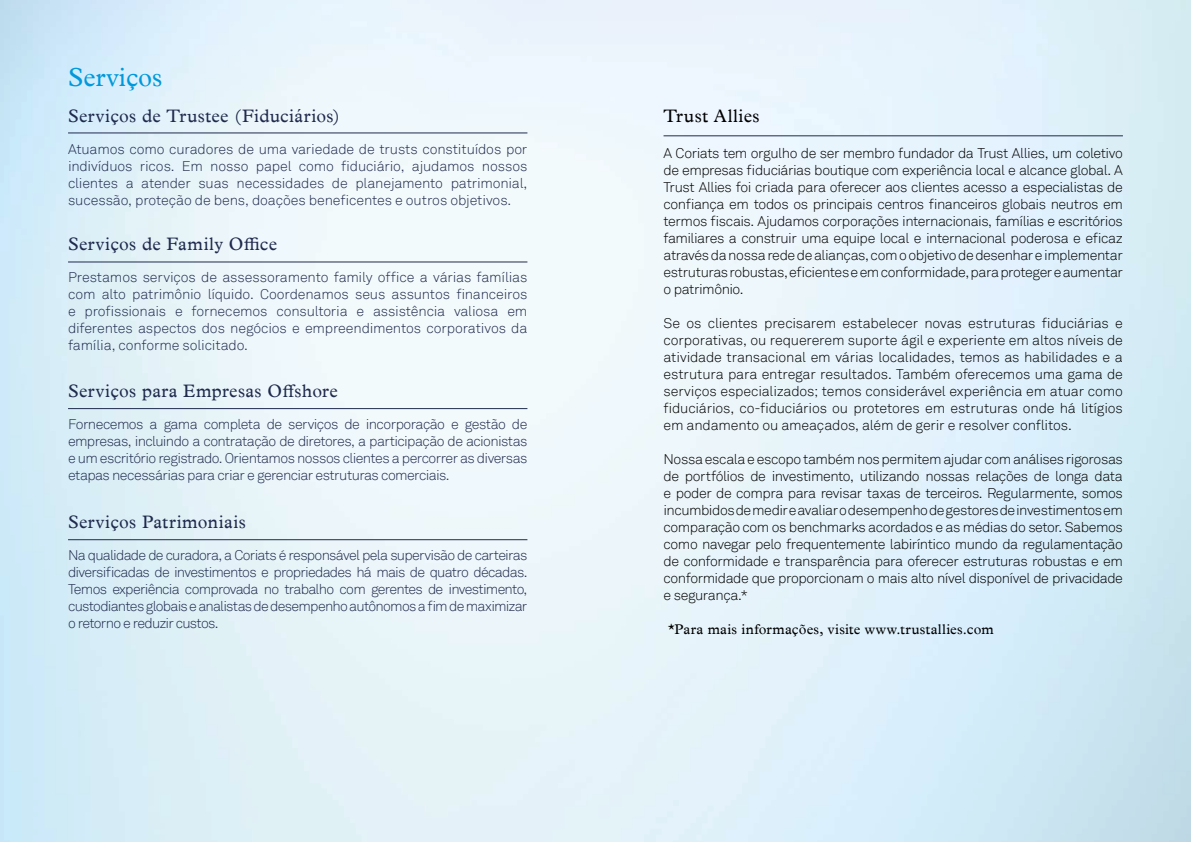
<style>
.page{position:relative;width:1191px;height:842px;background:#fff}
.page>*{position:absolute;margin:0;border:0;box-sizing:border-box;transform-origin:0 0}
.t1{font:26px "Plantin MT Pro";color:#0099db}
.t2{font:18px "Plantin MT Pro";letter-spacing:.02em;color:#1f2a4d}
.t3{font:18px "Plantin MT Pro";letter-spacing:.025em;color:#000}
.t4{font:300 14px/17px "Akkurat";letter-spacing:-.03em;color:#000;text-align:justify}
.t5{font:300 14px/17px "Akkurat";letter-spacing:-.025em;color:#1f2a4d;text-align:justify}
.t6{font:14px "Plantin MT Pro";letter-spacing:.015em;color:#000}
</style>
<div class="page">
<img style="left:0;top:0;width:1191px;height:842px">
<hr style="left:68px;top:133px;width:459px;height:1px;background:#1f2a4d">
<hr style="left:68px;top:262px;width:459px;height:1px;background:#1f2a4d">
<hr style="left:68px;top:408px;width:459px;height:1px;background:#1f2a4d">
<hr style="left:68px;top:539px;width:459px;height:1px;background:#1f2a4d">
<hr style="left:663px;top:136px;width:460px;height:1px;background:#1f2a4d">
<h1 class="t1" style="left:68px;top:62px;width:96px">Serviços</h1>
<p class="t2" style="left:68px;top:105px;width:273px">Serviços de Trustee (Fiduciários)</p>
<p class="t5" style="left:68px;top:141px;width:461px">Atuamos como curadores de uma variedade de trusts constituídos por indivíduos ricos. Em nosso papel como fiduciário, ajudamos nossos clientes a atender suas necessidades de planejamento patrimonial, sucessão, proteção de bens, doações beneficentes e outros objetivos.</p>
<p class="t2" style="left:68px;top:234px;width:211px">Serviços de Family Office</p>
<p class="t5" style="left:68px;top:269px;width:461px">Prestamos serviços de assessoramento family office a várias famílias com alto patrimônio líquido. Coordenamos seus assuntos financeiros e profissionais e fornecemos consultoria e assistência valiosa em diferentes aspectos dos negócios e empreendimentos corporativos da família, conforme solicitado.</p>
<p class="t2" style="left:68px;top:380px;width:271px">Serviços para Empresas Offshore</p>
<p class="t5" style="left:68px;top:416px;width:461px">Fornecemos a gama completa de serviços de incorporação e gestão de empresas, incluindo a contratação de diretores, a participação de acionistas e um escritório registrado. Orientamos nossos clientes a percorrer as diversas etapas necessárias para criar e gerenciar estruturas comerciais.</p>
<p class="t2" style="left:68px;top:512px;width:179px">Serviços Patrimoniais</p>
<p class="t5" style="left:68px;top:547px;width:461px">Na qualidade de curadora, a Coriats é responsável pela supervisão de carteiras diversificadas de investimentos e propriedades há mais de quatro décadas.<br>Temos experiência comprovada no trabalho com gerentes de investimento, custodiantes globais e analistas de desempenho autônomos a fim de maximizar o retorno e reduzir custos.</p>
<p class="t3" style="left:663px;top:105px;width:98px">Trust Allies</p>
<p class="t4" style="left:663px;top:145px;width:461px">A Coriats tem orgulho de ser membro fundador da Trust Allies, um coletivo de empresas fiduciárias boutique com experiência local e alcance global. A Trust Allies foi criada para oferecer aos clientes acesso a especialistas de confiança em todos os principais centros financeiros globais neutros em termos fiscais. Ajudamos corporações internacionais, famílias e escritórios familiares a construir uma equipe local e internacional poderosa e eficaz através da nossa rede de alianças, com o objetivo de desenhar e implementar estruturas robustas, eficientes e em conformidade, para proteger e aumentar o patrimônio.</p>
<p class="t4" style="left:663px;top:315px;width:461px">Se os clientes precisarem estabelecer novas estruturas fiduciárias e corporativas, ou requererem suporte ágil e experiente em altos níveis de atividade transacional em várias localidades, temos as habilidades e a estrutura para entregar resultados. Também oferecemos uma gama de serviços especializados; temos considerável experiência em atuar como fiduciários, co-fiduciários ou protetores em estruturas onde há litígios em andamento ou ameaçados, além de gerir e resolver conflitos.</p>
<p class="t4" style="left:663px;top:451px;width:461px">Nossa escala e escopo também nos permitem ajudar com análises rigorosas de portfólios de investimento, utilizando nossas relações de longa data e poder de compra para revisar taxas de terceiros. Regularmente, somos incumbidos de medir e avaliar o desempenho de gestores de investimentos em comparação com os benchmarks acordados e as médias do setor. Sabemos como navegar pelo frequentemente labiríntico mundo da regulamentação de conformidade e transparência para oferecer estruturas robustas e em conformidade que proporcionam o mais alto nível disponível de privacidade e segurança.*</p>
<p class="t6" style="left:667px;top:621px;width:328px">*Para mais informações, visite www.trustallies.com</p>
</div>
